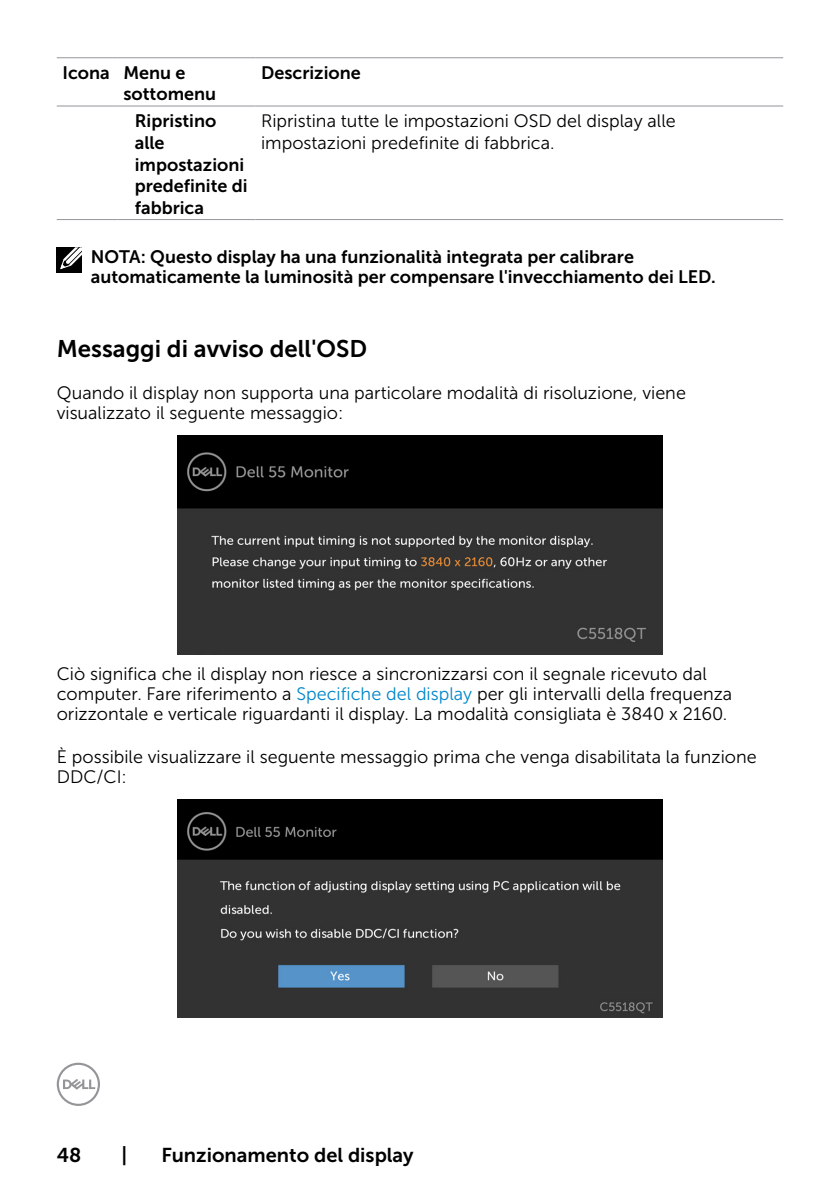
<style>
.page{position:relative;width:840px;height:1191px;background:#fff}
.page>*{position:absolute;margin:0;border:0;box-sizing:border-box;transform-origin:0 0}
.t1{font:24px "Museo Sans For Dell 700";color:#000}
.t2{font:20px "Museo Sans For Dell 700";color:#000}
.t3{font:18px/20px "Museo Sans For Dell 300";color:#000}
.t4{font:18px/21.6px "Museo Sans For Dell 700";color:#000}
.s1{color:#0087cb}
</style>
<div class="page">
<svg style="left:57px;top:1062px;width:43px;height:44px"></svg>
<hr style="left:57px;top:57px;width:61px;height:1px;background:#939598">
<hr style="left:118px;top:57px;width:137px;height:1px;background:#939598">
<hr style="left:255px;top:57px;width:527px;height:1px;background:#939598">
<hr style="left:57px;top:106px;width:61px;height:1px;background:#939598">
<hr style="left:118px;top:106px;width:137px;height:1px;background:#939598">
<hr style="left:255px;top:106px;width:527px;height:1px;background:#939598">
<hr style="left:118px;top:219px;width:137px;height:1px;background:#939598">
<hr style="left:255px;top:219px;width:527px;height:1px;background:#939598">
<hr style="left:57px;top:219px;width:61px;height:1px;background:#939598">
<div style="left:57px;top:247px;width:25px;height:26px;background:#000"></div>
<svg style="left:60px;top:247px;width:22px;height:23px"></svg>
<img style="left:177px;top:435px;width:485px;height:219px">
<img style="left:177px;top:799px;width:485px;height:218px">
<p class="t4" style="left:123px;top:62px;width:94px;text-indent:-61px">Icona Menu e sottomenu</p>
<p class="t4" style="left:261px;top:62px;width:101px">Descrizione</p>
<p class="t4" style="left:135px;top:110px;width:114px">Ripristino alle impostazioni predefinite di fabbrica</p>
<p class="t3" style="left:261px;top:111px;width:416px;line-height:21.6px">Ripristina tutte le impostazioni OSD del display alle impostazioni predefinite di fabbrica.</p>
<p class="t4" style="left:91px;top:246px;width:626px;line-height:20px">NOTA: Questo display ha una funzionalità integrata per calibrare automaticamente la luminosità per compensare l'invecchiamento dei LED.</p>
<h1 class="t1" style="left:57px;top:335px;width:312px">Messaggi di avviso dell'OSD</h1>
<p class="t3" style="left:57px;top:383px;width:630px">Quando il display non supporta una particolare modalità di risoluzione, viene visualizzato il seguente messaggio:</p>
<p class="t3" style="left:57px;top:664px;width:676px">Ciò significa che il display non riesce a sincronizzarsi con il segnale ricevuto dal computer. Fare riferimento a <span class="s1">Specifiche del display</span> per gli intervalli della frequenza orizzontale e verticale riguardanti il display. La modalità consigliata è 3840 x 2160.</p>
<p class="t3" style="left:57px;top:747px;width:701px">È possibile visualizzare il seguente messaggio prima che venga disabilitata la funzione<br>DDC/CI:</p>
<p class="t2" style="left:57px;top:1143px;width:26px">48</p>
<p class="t2" style="left:121px;top:1143px;width:7px">|</p>
<p class="t2" style="left:161px;top:1143px;width:254px">Funzionamento del display</p>
</div>
